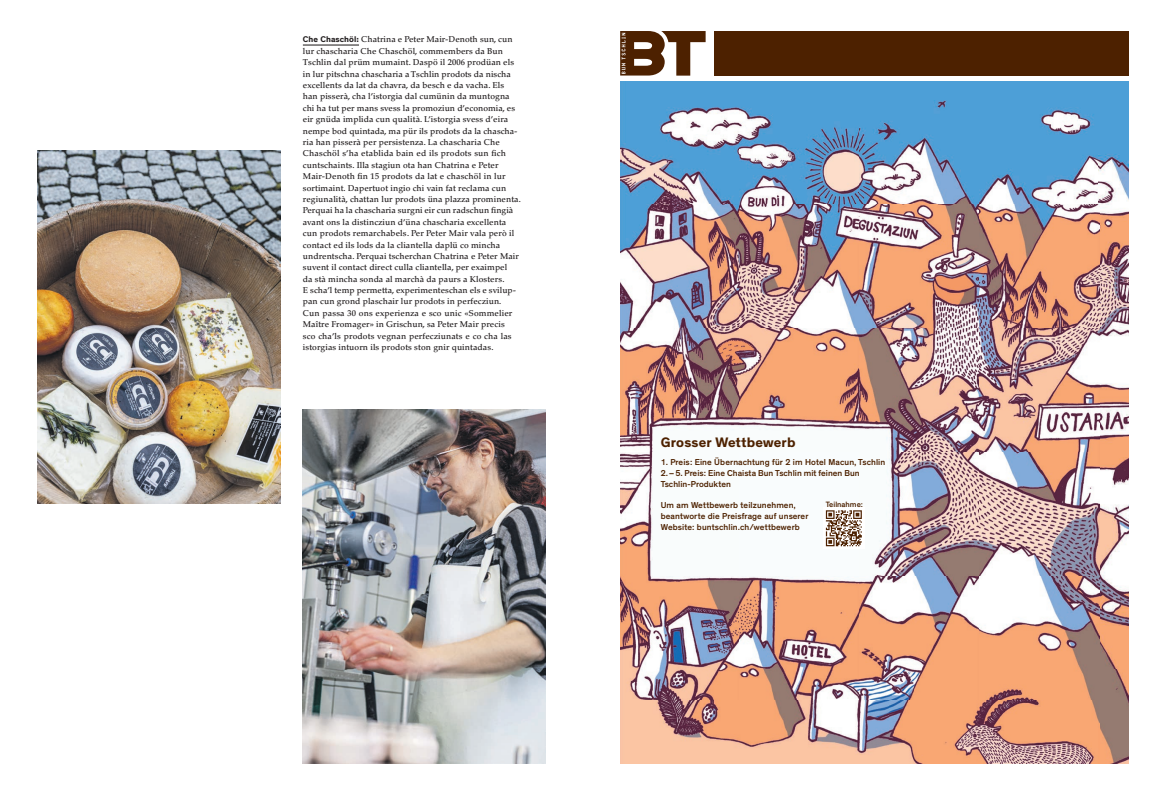
<style>
.page{position:relative;width:1166px;height:794px;background:#fff}
.page>*{position:absolute;margin:0;border:0;box-sizing:border-box;transform-origin:0 0}
.t1{font:700 14px "Theinhardt";letter-spacing:.01em;color:#4d2100}
.t2{font:500 8.75px/10.8px "Theinhardt";letter-spacing:.01em;color:#4d2100}
.t3{font:500 8.49px/11.4px "Palatino LT Std";letter-spacing:.01em;color:#231f20}
.t4{font:500 7.88px "Theinhardt";color:#4d2100}
.s1{font-family:"Theinhardt";font-weight:700}
</style>
<div class="page">
<hr style="left:303px;top:44px;width:56px;height:2px;background:#231f20">
<img style="left:620px;top:81px;width:509px;height:682px">
<div style="left:714px;top:31px;width:415px;height:45px;background:#4d2100"></div>
<svg style="left:620px;top:31px;width:85px;height:45px"></svg>
<img style="left:303px;top:410px;width:243px;height:353px">
<img style="left:37px;top:151px;width:243px;height:353px">
<svg style="left:823px;top:507px;width:42px;height:42px"></svg>
<svg style="left:826px;top:510px;width:36px;height:36px"></svg>
<p class="t3" style="left:303px;top:34px;width:219px"><span class="s1">Che Chaschöl:</span> Chatrina e Peter Mair-Denoth sun, cun lur chascharia Che Chaschöl, commembers da Bun Tschlin dal prüm mumaint. Daspö il 2006 prodüan els in lur pitschna chascharia a Tschlin prodots da nischa excellents da lat da chavra, da besch e da vacha. Els han pisserà, cha l’istorgia dal cumünin da muntogna chi ha tut per mans svess la promoziun d’economia, es eir gnüda implida cun qualità. L’istorgia svess d’eira nempe bod quintada, ma pür ils prodots da la chascha&shy;ria han pisserà per persistenza. La chascharia Che Chaschöl s’ha etablida bain ed ils prodots sun fich cuntschaints. Illa stagiun ota han Chatrina e Peter Mair-Denoth fin 15 prodots da lat e chaschöl in lur sortimaint. Dapertuot ingio chi vain fat reclama cun regiunalità, chattan lur prodots üna plazza prominenta.<br>Perquai ha la chascharia surgni eir cun radschun fingià avant ons la distincziun d’üna chascharia excellenta cun prodots remarchabels. Per Peter Mair vala però il contact ed ils lods da la cliantella daplü co mincha undrentscha. Perquai tscherchan Chatrina e Peter Mair suvent il contact direct culla cliantella, per exaimpel<br>da stà mincha sonda al marchà da paurs a Klosters.<br>E scha’l temp permetta, experimenteschan els e svilup&shy;pan cun grond plaschair lur prodots in perfecziun.<br>Cun passa 30 ons experienza e sco unic «Sommelier Maître Fromager» in Grischun, sa Peter Mair precis<br>sco cha’ls prodots vegnan perfecziunats e co cha las istorgias intuorn ils prodots ston gnir quintadas.</p>
<h1 class="t1" style="left:661px;top:433px;width:136px">Grosser Wettbewerb</h1>
<p class="t2" style="left:661px;top:457px;width:226px">1. Preis: Eine Übernachtung für 2 im Hotel Macun, Tschlin</p>
<p class="t2" style="left:661px;top:468px;width:200px">2. – 5. Preis: Eine Chaista Bun Tschlin mit feinen Bun<br>Tschlin-Produkten</p>
<p class="t2" style="left:661px;top:500px;width:149px">Um am Wettbewerb teilzunehmen, beantworte die Preisfrage auf unserer<br>Website: buntschlin.ch/wettbewerb</p>
<p class="t4" style="left:826px;top:499px;width:39px">Teilnahme:</p>
</div>
